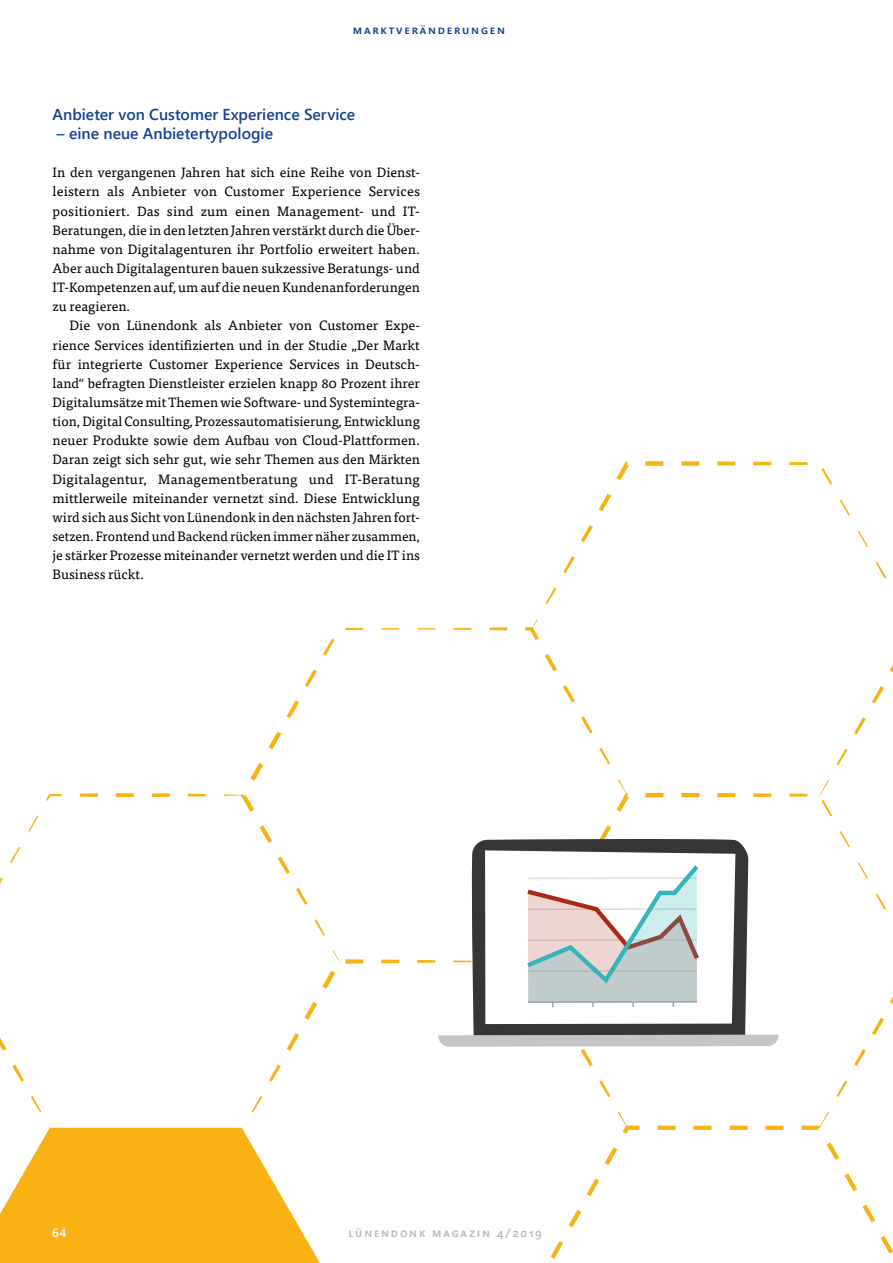
<style>
.page{position:relative;width:893px;height:1263px;background:#fff}
.page>*{position:absolute;margin:0;border:0;box-sizing:border-box;transform-origin:0 0}
.t1{font:600 15.75px "Segoe UI";color:#164194}
.t2{font:13.5px/19.2px "Tisa OT";color:#000;text-align:justify}
.t3{font:600 12px "Segoe UI";letter-spacing:.15em;color:#b5b9bc}
.t4{font:600 12px "Segoe UI";letter-spacing:.15em;color:#164194}
.t5{font:600 12px "Segoe UI";color:#fff}
</style>
<div class="page">
<svg style="left:550px;top:1125px;width:343px;height:134px"></svg>
<svg style="left:618px;top:1112px;width:10px;height:16px"></svg>
<svg style="left:599px;top:1080px;width:11px;height:17px"></svg>
<hr style="left:417px;top:960px;width:18px;height:3px;background:#f9b114">
<svg style="left:381px;top:959px;width:18px;height:4px"></svg>
<svg style="left:345px;top:959px;width:18px;height:4px"></svg>
<svg style="left:322px;top:971px;width:13px;height:17px"></svg>
<svg style="left:304px;top:1002px;width:13px;height:18px"></svg>
<svg style="left:287px;top:1033px;width:12px;height:18px"></svg>
<svg style="left:269px;top:1064px;width:12px;height:17px"></svg>
<svg style="left:252px;top:1096px;width:10px;height:16px"></svg>
<svg style="left:819px;top:1112px;width:10px;height:16px"></svg>
<svg style="left:837px;top:1080px;width:10px;height:17px"></svg>
<svg style="left:854px;top:1049px;width:12px;height:17px"></svg>
<svg style="left:872px;top:1018px;width:12px;height:17px"></svg>
<svg style="left:890px;top:996px;width:3px;height:8px"></svg>
<svg style="left:876px;top:893px;width:10px;height:17px"></svg>
<svg style="left:858px;top:862px;width:10px;height:17px"></svg>
<svg style="left:840px;top:831px;width:10px;height:16px"></svg>
<hr style="left:789px;top:794px;width:18px;height:3px;background:#f9b114">
<svg style="left:753px;top:793px;width:18px;height:4px"></svg>
<svg style="left:717px;top:793px;width:18px;height:4px"></svg>
<hr style="left:681px;top:793px;width:18px;height:4px;background:#f9b114">
<hr style="left:645px;top:793px;width:18px;height:4px;background:#f9b114">
<svg style="left:600px;top:825px;width:11px;height:13px"></svg>
<svg style="left:616px;top:779px;width:13px;height:33px"></svg>
<svg style="left:599px;top:748px;width:11px;height:16px"></svg>
<svg style="left:581px;top:716px;width:12px;height:17px"></svg>
<svg style="left:563px;top:685px;width:12px;height:17px"></svg>
<svg style="left:545px;top:654px;width:12px;height:17px"></svg>
<hr style="left:489px;top:627px;width:18px;height:3px;background:#f9b114">
<svg style="left:453px;top:628px;width:18px;height:2px"></svg>
<svg style="left:417px;top:628px;width:18px;height:1px"></svg>
<svg style="left:381px;top:628px;width:18px;height:2px"></svg>
<svg style="left:345px;top:628px;width:18px;height:2px"></svg>
<svg style="left:323px;top:638px;width:11px;height:17px"></svg>
<svg style="left:305px;top:669px;width:12px;height:18px"></svg>
<svg style="left:287px;top:701px;width:12px;height:17px"></svg>
<svg style="left:268px;top:732px;width:13px;height:17px"></svg>
<svg style="left:250px;top:763px;width:13px;height:18px"></svg>
<svg style="left:259px;top:825px;width:13px;height:18px"></svg>
<svg style="left:278px;top:856px;width:12px;height:18px"></svg>
<svg style="left:296px;top:888px;width:11px;height:17px"></svg>
<svg style="left:314px;top:919px;width:11px;height:17px"></svg>
<svg style="left:333px;top:951px;width:6px;height:10px"></svg>
<svg style="left:224px;top:794px;width:30px;height:18px"></svg>
<svg style="left:188px;top:794px;width:18px;height:2px"></svg>
<svg style="left:152px;top:793px;width:18px;height:4px"></svg>
<svg style="left:116px;top:793px;width:18px;height:4px"></svg>
<svg style="left:80px;top:793px;width:18px;height:4px"></svg>
<svg style="left:46px;top:794px;width:16px;height:7px"></svg>
<svg style="left:28px;top:815px;width:10px;height:17px"></svg>
<svg style="left:10px;top:847px;width:10px;height:16px"></svg>
<svg style="left:0;top:878px;width:3px;height:6px"></svg>
<svg style="left:0;top:1037px;width:6px;height:14px"></svg>
<svg style="left:12px;top:1064px;width:12px;height:17px"></svg>
<svg style="left:31px;top:1096px;width:10px;height:16px"></svg>
<svg style="left:0;top:1127px;width:320px;height:136px"></svg>
<svg style="left:473px;top:838px;width:273px;height:12px;background:#515150"></svg>
<svg style="left:438px;top:850px;width:341px;height:216px"></svg>
<svg style="left:819px;top:780px;width:13px;height:36px"></svg>
<svg style="left:836px;top:749px;width:11px;height:16px"></svg>
<svg style="left:854px;top:717px;width:12px;height:17px"></svg>
<svg style="left:872px;top:686px;width:12px;height:17px"></svg>
<svg style="left:890px;top:665px;width:3px;height:7px"></svg>
<svg style="left:876px;top:562px;width:10px;height:16px"></svg>
<svg style="left:858px;top:531px;width:10px;height:16px"></svg>
<svg style="left:840px;top:499px;width:10px;height:17px"></svg>
<svg style="left:821px;top:468px;width:11px;height:17px"></svg>
<hr style="left:789px;top:462px;width:18px;height:3px;background:#f9b114">
<hr style="left:753px;top:462px;width:18px;height:3px;background:#f9b114">
<svg style="left:717px;top:461px;width:18px;height:4px"></svg>
<div style="left:681px;top:461px;width:18px;height:5px;background:#f9b114"></div>
<div style="left:645px;top:461px;width:18px;height:5px;background:#f9b114"></div>
<svg style="left:616px;top:461px;width:13px;height:19px"></svg>
<svg style="left:599px;top:494px;width:12px;height:17px"></svg>
<svg style="left:581px;top:525px;width:12px;height:17px"></svg>
<svg style="left:563px;top:556px;width:12px;height:17px"></svg>
<svg style="left:546px;top:588px;width:10px;height:16px"></svg>
<svg style="left:525px;top:619px;width:14px;height:21px"></svg>
<p class="t4" style="left:353px;top:20px;width:154px">marktveränderungen</p>
<p class="t1" style="left:53px;top:102px;width:304px">Anbieter von Customer Experience Service</p>
<p class="t1" style="left:57px;top:121px;width:218px">– eine neue Anbietertypologie</p>
<p class="t2" style="left:53px;top:163px;width:369px">In den vergangenen Jahren hat sich eine Reihe von Dienst&shy;leistern als Anbieter von Customer Experience Services positioniert. Das sind zum einen Management- und IT-Beratungen, die in den letzten Jahren verstärkt durch die Über&shy;nahme von Digitalagenturen ihr Portfolio erweitert haben.<br>Aber auch Digitalagenturen bauen sukzessive Beratungs- und IT-Kompetenzen auf, um auf die neuen Kundenanforderungen zu reagieren.</p>
<p class="t2" style="left:53px;top:316px;width:369px;text-indent:17px">Die von Lünendonk als Anbieter von Customer Expe&shy;rience Services identifizierten und in der Studie „Der Markt für integrierte Customer Experience Services in Deutsch&shy;land“ befragten Dienstleister erzielen knapp 80 Prozent ihrer Digitalumsätze mit Themen wie Software- und Systemintegra&shy;tion, Digital Consulting, Prozessautomatisierung, Entwicklung neuer Produkte sowie dem Aufbau von Cloud-Plattformen.<br>Daran zeigt sich sehr gut, wie sehr Themen aus den Märkten Digitalagentur, Managementberatung und IT-Beratung mittlerweile miteinander vernetzt sind. Diese Entwicklung wird sich aus Sicht von Lünendonk in den nächsten Jahren fort&shy;setzen. Frontend und Backend rücken immer näher zusammen, je stärker Prozesse miteinander vernetzt werden und die IT ins Business rückt.</p>
<p class="t5" style="left:52px;top:1223px;width:16px">64</p>
<p class="t3" style="left:348px;top:1223px;width:195px">lünendonk magazin 4/2019</p>
</div>
